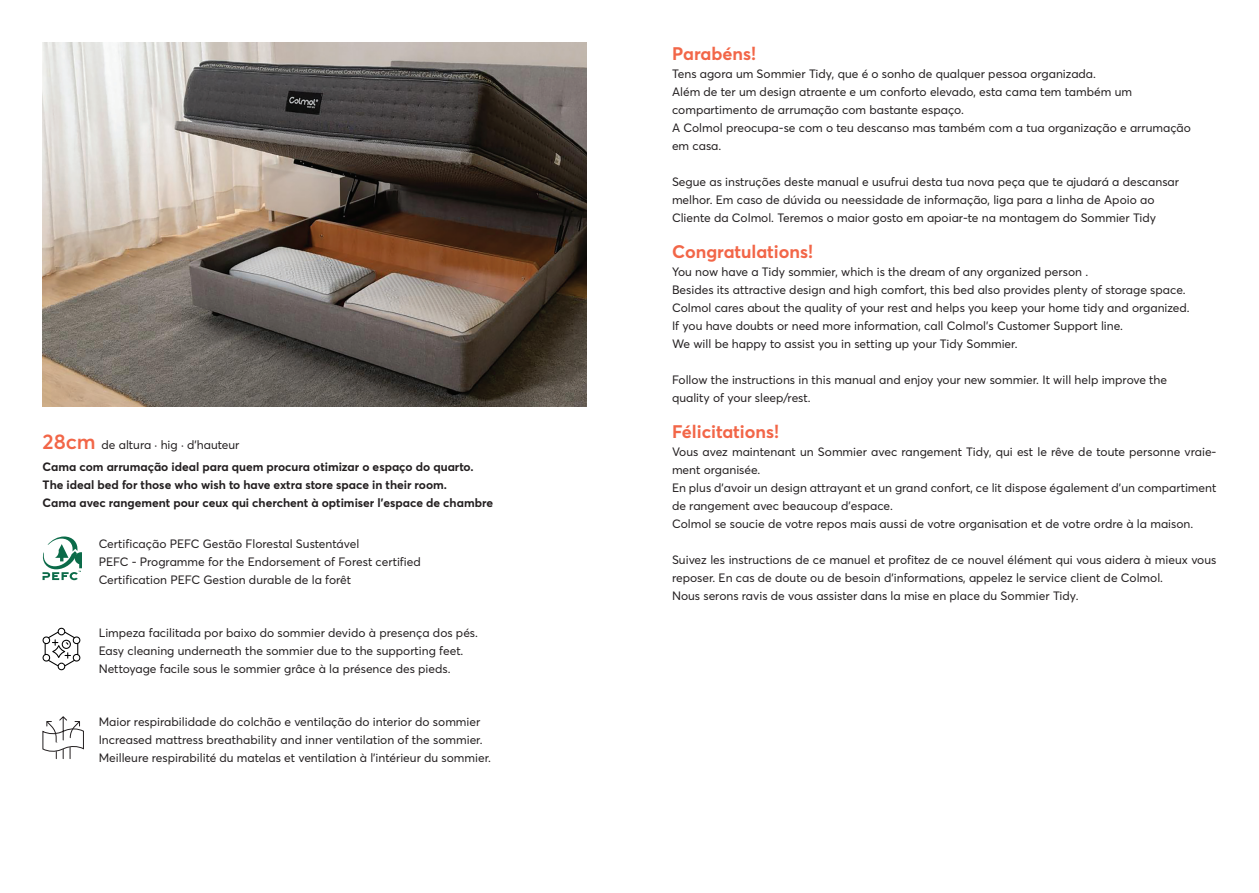
<style>
.page{position:relative;width:1259px;height:893px;background:#fff}
.page>*{position:absolute;margin:0;border:0;box-sizing:border-box;transform-origin:0 0}
.t1{font:700 18px "Averta CY";color:#f26648}
.t2{font:12px/18px "Averta CY";color:#231f20}
.t3{font:700 12px "Averta CY";color:#231f20}
.s1{font-weight:600;font-size:21px;color:#f26648}
</style>
<div class="page">
<svg style="left:43px;top:537px;width:38px;height:43px"></svg>
<svg style="left:42px;top:716px;width:42px;height:43px"></svg>
<svg style="left:42px;top:628px;width:39px;height:42px"></svg>
<img style="left:43px;top:43px;width:544px;height:363px">
<p class="t2" style="left:43px;top:435px;width:198px"><span class="s1">28cm</span> de altura · hig · d’hauteur</p>
<p class="t3" style="left:43px;top:458px;width:433px">Cama com arrumação ideal para quem procura otimizar o espaço do quarto.</p>
<p class="t3" style="left:43px;top:476px;width:406px">The ideal bed for those who wish to have extra store space in their room.</p>
<p class="t3" style="left:43px;top:494px;width:452px">Cama avec rangement pour ceux qui cherchent à optimiser l’espace de chambre</p>
<p class="t2" style="left:99px;top:534px;width:262px">Certificação PEFC Gestão Florestal Sustentável</p>
<p class="t2" style="left:99px;top:552px;width:324px">PEFC - Programme for the Endorsement of Forest certified</p>
<p class="t2" style="left:99px;top:570px;width:254px">Certification PEFC Gestion durable de la forêt</p>
<p class="t2" style="left:99px;top:623px;width:381px">Limpeza facilitada por baixo do sommier devido à presença dos pés.</p>
<p class="t2" style="left:99px;top:641px;width:366px">Easy cleaning underneath the sommier due to the supporting feet.</p>
<p class="t2" style="left:99px;top:659px;width:353px">Nettoyage facile sous le sommier grâce à la présence des pieds.</p>
<p class="t2" style="left:99px;top:712px;width:383px">Maior respirabilidade do colchão e ventilação do interior do sommier</p>
<p class="t2" style="left:99px;top:730px;width:385px">Increased mattress breathability and inner ventilation of the sommier.</p>
<p class="t2" style="left:99px;top:748px;width:394px">Meilleure respirabilité du matelas et ventilation à l’intérieur du sommier.</p>
<p class="t1" style="left:672px;top:41px;width:86px">Parabéns!</p>
<p class="t2" style="left:672px;top:64px;width:425px">Tens agora um Sommier Tidy, que é o sonho de qualquer pessoa organizada.</p>
<p class="t2" style="left:672px;top:82px;width:461px">Além de ter um design atraente e um conforto elevado, esta cama tem também um</p>
<p class="t2" style="left:672px;top:100px;width:293px">compartimento de arrumação com bastante espaço.</p>
<p class="t2" style="left:672px;top:118px;width:520px">A Colmol preocupa-se com o teu descanso mas também com a tua organização e arrumação</p>
<p class="t2" style="left:672px;top:136px;width:51px">em casa.</p>
<p class="t2" style="left:672px;top:172px;width:508px">Segue as instruções deste manual e usufrui desta tua nova peça que te ajudará a descansar</p>
<p class="t2" style="left:672px;top:190px;width:484px">melhor. Em caso de dúvida ou neessidade de informação, liga para a linha de Apoio ao</p>
<p class="t2" style="left:672px;top:208px;width:486px">Cliente da Colmol. Teremos o maior gosto em apoiar-te na montagem do Sommier Tidy</p>
<p class="t1" style="left:672px;top:239px;width:143px">Congratulations!</p>
<p class="t2" style="left:672px;top:262px;width:418px">You now have a Tidy sommier, which is the dream of any organized person .</p>
<p class="t2" style="left:672px;top:280px;width:515px">Besides its attractive design and high comfort, this bed also provides plenty of storage space.</p>
<p class="t2" style="left:672px;top:298px;width:519px">Colmol cares about the quality of your rest and helps you keep your home tidy and organized.</p>
<p class="t2" style="left:672px;top:316px;width:452px">If you have doubts or need more information, call Colmol’s Customer Support line.</p>
<p class="t2" style="left:672px;top:334px;width:347px">We will be happy to assist you in setting up your Tidy Sommier.</p>
<p class="t2" style="left:672px;top:370px;width:497px">Follow the instructions in this manual and enjoy your new sommier. It will help improve the</p>
<p class="t2" style="left:672px;top:388px;width:140px">quality of your sleep/rest.</p>
<p class="t1" style="left:672px;top:419px;width:109px">Félicitations!</p>
<p class="t2" style="left:672px;top:442px;width:546px">Vous avez maintenant un Sommier avec rangement Tidy, qui est le rêve de toute personne vraie&shy;ment organisée.</p>
<p class="t2" style="left:672px;top:478px;width:546px">En plus d’avoir un design attrayant et un grand confort, ce lit dispose également d’un compartiment de rangement avec beaucoup d’espace.</p>
<p class="t2" style="left:672px;top:514px;width:523px">Colmol se soucie de votre repos mais aussi de votre organisation et de votre ordre à la maison.</p>
<p class="t2" style="left:672px;top:550px;width:546px">Suivez les instructions de ce manuel et profitez de ce nouvel élément qui vous aidera à mieux vous reposer. En cas de doute ou de besoin d’informations, appelez le service client de Colmol.</p>
<p class="t2" style="left:672px;top:586px;width:408px">Nous serons ravis de vous assister dans la mise en place du Sommier Tidy.</p>
</div>
